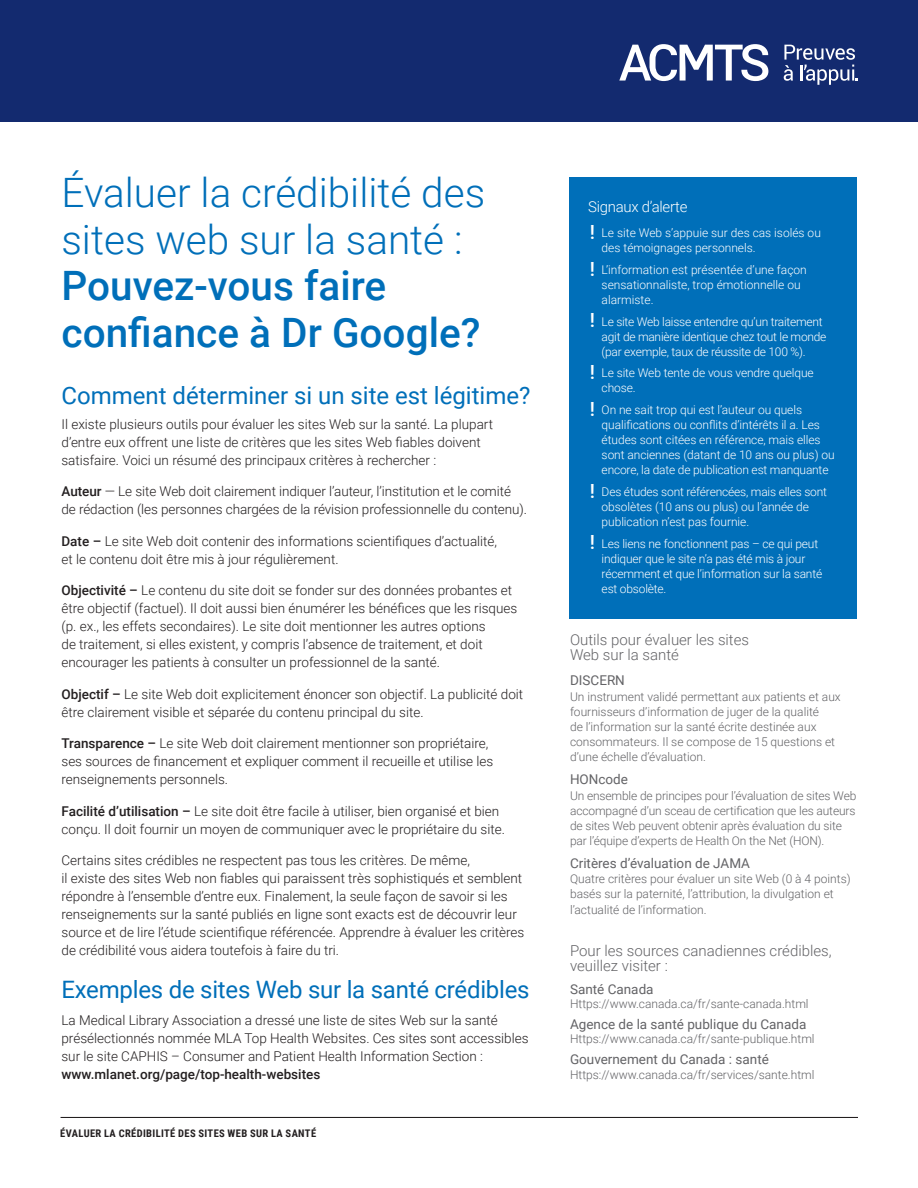
<style>
.page{position:relative;width:918px;height:1188px;background:#fff}
.page>*{position:absolute;margin:0;border:0;box-sizing:border-box;transform-origin:0 0}
.t1{font:300 40.5px/46.5px "Roboto";color:#006fb9}
.t2{font:500 40.5px/46.5px "Roboto";color:#006fb9}
.t3{font:24px "Roboto";letter-spacing:-.005em;color:#006fb9}
.t4{font:300 15px/15px "Roboto";color:#636366}
.t5{font:300 15px "Roboto";letter-spacing:-.02em;color:#fff}
.t6{font:300 13.5px/18px "Roboto";color:#231f20}
.t7{font:13.5px "Roboto";color:#636366}
.t8{font:500 13.5px "Roboto";color:#231f20}
.t9{font:300 12px/15px "Roboto";letter-spacing:-.01em;color:#fff}
.t10{font:300 12px/15px "Roboto";color:#636366}
.t11{font:700 10.5px "Roboto Condensed";letter-spacing:.035em;color:#231f20}
.s1{font-weight:500}
.s2{font-weight:500;font-size:19.5px}
</style>
<div class="page">
<div style="left:569px;top:177px;width:287px;height:442px;background:#006fb9"></div>
<hr style="left:61px;top:1117px;width:797px;height:1px;background:#231f20">
<div style="left:0;top:0;width:918px;height:122px;background:#132a6f"></div>
<svg style="left:784px;top:45px;width:74px;height:40px"></svg>
<svg style="left:619px;top:44px;width:149px;height:37px"></svg>
<h1 class="t1" style="left:62px;top:168px;width:425px">Évaluer la crédibilité des sites web sur la santé :</h1>
<h1 class="t2" style="left:62px;top:261px;width:420px">Pouvez-vous faire confiance à Dr Google?</h1>
<h2 class="t3" style="left:62px;top:379px;width:470px">Comment déterminer si un site est légitime?</h2>
<p class="t6" style="left:62px;top:415px;width:433px">Il existe plusieurs outils pour évaluer les sites Web sur la santé. La plupart d’entre eux offrent une liste de critères que les sites Web fiables doivent satisfaire. Voici un résumé des principaux critères à rechercher :</p>
<p class="t6" style="left:62px;top:482px;width:467px"><span class="s1">Auteur</span> — Le site Web doit clairement indiquer l’auteur, l’institution et le comité de rédaction (les personnes chargées de la révision professionnelle du contenu).</p>
<p class="t6" style="left:62px;top:532px;width:437px"><span class="s1">Date –</span> Le site Web doit contenir des informations scientifiques d’actualité, et le contenu doit être mis à jour régulièrement.</p>
<p class="t6" style="left:62px;top:581px;width:457px"><span class="s1">Objectivité –</span> Le contenu du site doit se fonder sur des données probantes et être objectif (factuel). Il doit aussi bien énumérer les bénéfices que les risques (p. ex., les effets secondaires). Le site doit mentionner les autres options<br>de traitement, si elles existent, y compris l’absence de traitement, et doit encourager les patients à consulter un professionnel de la santé.</p>
<p class="t6" style="left:62px;top:685px;width:463px"><span class="s1">Objectif –</span> Le site Web doit explicitement énoncer son objectif. La publicité doit être clairement visible et séparée du contenu principal du site.</p>
<p class="t6" style="left:62px;top:734px;width:433px"><span class="s1">Transparence –</span> Le site Web doit clairement mentionner son propriétaire, ses sources de financement et expliquer comment il recueille et utilise les renseignements personnels.</p>
<p class="t6" style="left:62px;top:802px;width:445px"><span class="s1">Facilité d’utilisation –</span> Le site doit être facile à utiliser, bien organisé et bien conçu. Il doit fournir un moyen de communiquer avec le propriétaire du site.</p>
<p class="t6" style="left:62px;top:851px;width:464px">Certains sites crédibles ne respectent pas tous les critères. De même,<br>il existe des sites Web non fiables qui paraissent très sophistiqués et semblent répondre à l’ensemble d’entre eux. Finalement, la seule façon de savoir si les renseignements sur la santé publiés en ligne sont exacts est de découvrir leur source et de lire l’étude scientifique référencée. Apprendre à évaluer les critères de crédibilité vous aidera toutefois à faire du tri.</p>
<h2 class="t3" style="left:62px;top:972px;width:470px">Exemples de sites Web sur la santé crédibles</h2>
<p class="t6" style="left:62px;top:1010px;width:469px">La Medical Library Association a dressé une liste de sites Web sur la santé présélectionnés nommée MLA Top Health Websites. Ces sites sont accessibles sur le site CAPHIS – Consumer and Patient Health Information Section :</p>
<p class="t8" style="left:62px;top:1064px;width:260px">www.mlanet.org/page/top-health-websites</p>
<p class="t11" style="left:60px;top:1126px;width:257px">ÉVALUER LA CRÉDIBILITÉ DES SITES WEB SUR LA SANTÉ</p>
<p class="t5" style="left:588px;top:196px;width:101px">Signaux d’alerte</p>
<p class="t9" style="left:602px;top:225px;width:221px;text-indent:-12px"><span class="s2">!</span> Le site Web s’appuie sur des cas isolés ou des témoignages personnels.</p>
<p class="t9" style="left:602px;top:262px;width:207px;text-indent:-12px"><span class="s2">!</span> L’information est présentée d’une façon sensationnaliste, trop émotionnelle ou alarmiste.</p>
<p class="t9" style="left:602px;top:313px;width:226px;text-indent:-12px"><span class="s2">!</span> Le site Web laisse entendre qu’un traitement agit de manière identique chez tout le monde (par exemple, taux de réussite de 100 %).</p>
<p class="t9" style="left:602px;top:365px;width:214px;text-indent:-12px"><span class="s2">!</span> Le site Web tente de vous vendre quelque chose.</p>
<p class="t9" style="left:602px;top:402px;width:234px;text-indent:-12px"><span class="s2">!</span> On ne sait trop qui est l’auteur ou quels qualifications ou conflits d’intérêts il a. Les études sont citées en référence, mais elles sont anciennes (datant de 10 ans ou plus) ou encore, la date de publication est manquante</p>
<p class="t9" style="left:602px;top:484px;width:227px;text-indent:-12px"><span class="s2">!</span> Des études sont référencées, mais elles sont obsolètes (10 ans ou plus) ou l’année de publication n’est pas fournie.</p>
<p class="t9" style="left:602px;top:535px;width:222px;text-indent:-12px"><span class="s2">!</span> Les liens ne fonctionnent pas – ce qui peut indiquer que le site n’a pas été mis à jour récemment et que l’information sur la santé est obsolète.</p>
<p class="t4" style="left:570px;top:632px;width:181px">Outils pour évaluer les sites<br>Web sur la santé</p>
<p class="t7" style="left:570px;top:671px;width:56px">DISCERN</p>
<p class="t10" style="left:570px;top:689px;width:272px">Un instrument validé permettant aux patients et aux fournisseurs d’information de juger de la qualité<br>de l’information sur la santé écrite destinée aux consommateurs. Il se compose de 15 questions et d’une échelle d’évaluation.</p>
<p class="t7" style="left:570px;top:770px;width:60px">HONcode</p>
<p class="t10" style="left:570px;top:788px;width:288px">Un ensemble de principes pour l’évaluation de sites Web accompagné d’un sceau de certification que les auteurs de sites Web peuvent obtenir après évaluation du site par l’équipe d’experts de Health On the Net (HON).</p>
<p class="t7" style="left:570px;top:854px;width:182px">Critères d’évaluation de JAMA</p>
<p class="t10" style="left:570px;top:871px;width:282px">Quatre critères pour évaluer un site Web (0 à 4 points) basés sur la paternité, l’attribution, la divulgation et</p>
<p class="t10" style="left:570px;top:902px;width:138px">l’actualité de l’information.</p>
<p class="t4" style="left:570px;top:942px;width:263px">Pour les sources canadiennes crédibles, veuillez visiter :</p>
<p class="t7" style="left:570px;top:980px;width:85px">Santé Canada</p>
<p class="t10" style="left:570px;top:996px;width:240px">Https://www.canada.ca/fr/sante-canada.html</p>
<p class="t7" style="left:570px;top:1015px;width:238px">Agence de la santé publique du Canada</p>
<p class="t10" style="left:570px;top:1031px;width:246px">Https://www.canada.ca/fr/sante-publique.html</p>
<p class="t7" style="left:570px;top:1050px;width:200px">Gouvernement du Canada : santé</p>
<p class="t10" style="left:570px;top:1066px;width:246px">Https://www.canada.ca/fr/services/sante.html</p>
</div>
